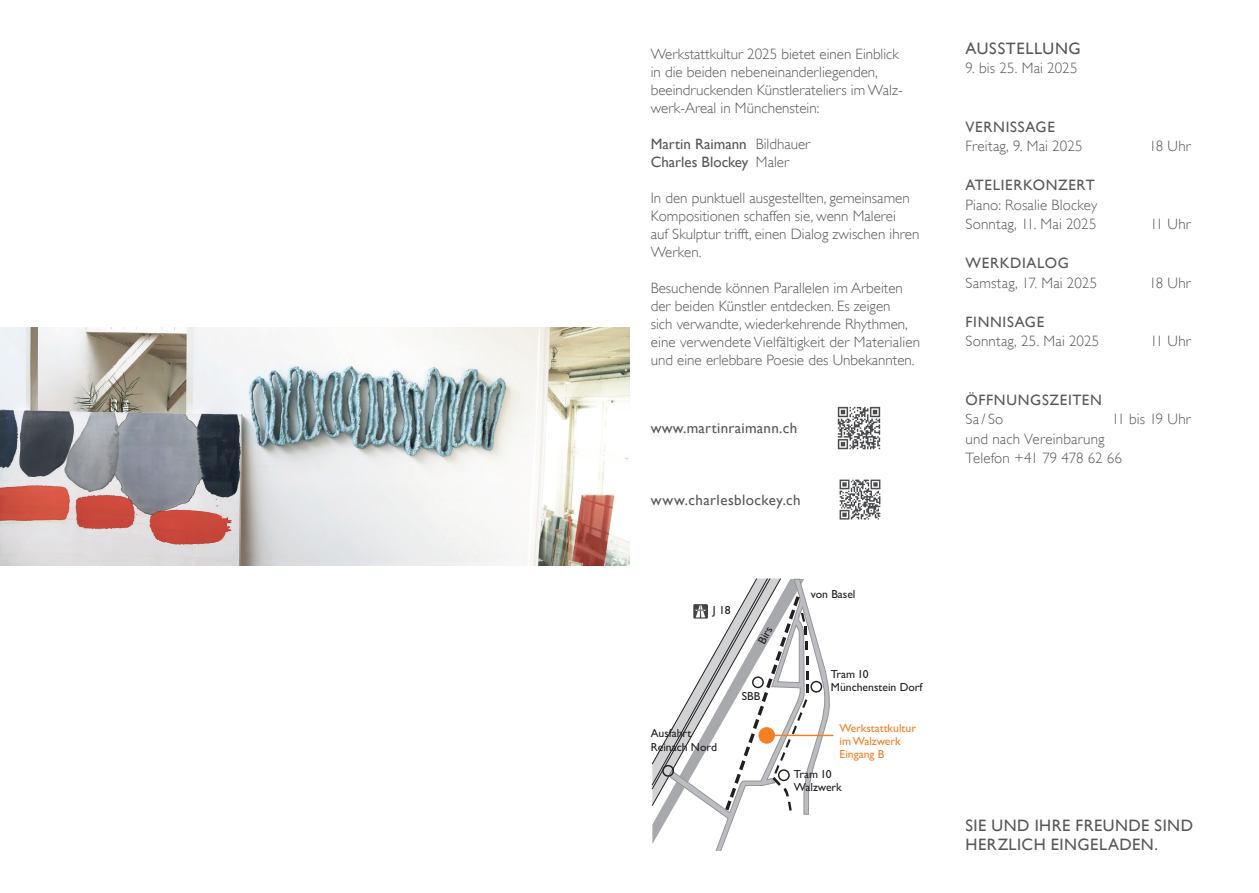
<style>
.page{position:relative;width:1259px;height:893px;background:#fff}
.page>*{position:absolute;margin:0;border:0;box-sizing:border-box;transform-origin:0 0}
.t1{font:16.5px/19.8px "Gill Sans";letter-spacing:.03em;color:#57585a}
.t2{font:300 15px/18px "Gill Sans";color:#57585a}
.t3{font:15px "Gill Sans";letter-spacing:.03em;color:#57585a}
.t4{font:15px/18px "Gill Sans";color:#57585a}
.t5{font:15px "Gill Sans";letter-spacing:.05em;color:#57585a}
.t6{font:11.7px/13.2px "Gill Sans";color:#231f20}
.t7{font:11.7px/13.2px "Gill Sans";color:#f48026}
.s1{font-weight:300}
</style>
<div class="page">
<svg style="left:651px;top:578px;width:183px;height:272px"></svg>
<hr style="left:766px;top:735px;width:67px;height:1px;background:#f48026">
<div style="left:662px;top:765px;width:12px;height:12px;border:1px solid #231f20;border-radius:50%"></div>
<img style="left:693px;top:604px;width:15px;height:14px">
<img style="left:0;top:327px;width:629px;height:239px">
<img style="left:839px;top:479px;width:42px;height:41px">
<img style="left:838px;top:406px;width:42px;height:43px">
<p class="t2" style="left:651px;top:45px;width:253px">Werkstattkultur 2025 bietet einen Einblick in die beiden nebeneinanderliegenden, beeindruckenden Künstlerateliers im Walz&shy;werk-Areal in Münchenstein:</p>
<p class="t4" style="left:651px;top:135px;width:161px">Martin Raimann <span class="s1">Bildhauer<br></span>Charles Blockey <span class="s1">Maler</span></p>
<p class="t2" style="left:651px;top:189px;width:270px">In den punktuell ausgestellten, gemeinsamen Kompositionen schaffen sie, wenn Malerei<br>auf Skulptur trifft, einen Dialog zwischen ihren Werken.</p>
<p class="t2" style="left:651px;top:279px;width:271px">Besuchende können Parallelen im Arbeiten der beiden Künstler entdecken. Es zeigen<br>sich verwandte, wiederkehrende Rhythmen, eine verwendete Vielfältigkeit der Materialien und eine erlebbare Poesie des Unbekannten.</p>
<p class="t3" style="left:651px;top:419px;width:148px">www.martinraimann.ch</p>
<p class="t3" style="left:651px;top:491px;width:151px">www.charlesblockey.ch</p>
<p class="t6" style="left:713px;top:603px;width:19px">J 18</p>
<p class="t6" style="left:755px;top:640px;width:20px;rotate:-62deg">Birs</p>
<p class="t6" style="left:651px;top:726px;width:68px;line-height:14px">Ausfahrt<br>Reinach Nord</p>
<p class="t6" style="left:742px;top:689px;width:20px">SBB</p>
<p class="t6" style="left:811px;top:587px;width:46px">von Basel</p>
<p class="t6" style="left:831px;top:667px;width:93px">Tram 10<br>Münchenstein Dorf</p>
<p class="t7" style="left:839px;top:721px;width:78px">Werkstattkultur im Walzwerk<br>Eingang B</p>
<p class="t6" style="left:794px;top:768px;width:49px">Tram 10<br>Walzwerk</p>
<p class="t1" style="left:965px;top:38px;width:117px">AUSSTELLUNG</p>
<p class="t2" style="left:965px;top:59px;width:114px">9. bis 25. Mai 2025</p>
<p class="t5" style="left:965px;top:118px;width:91px">VERNISSAGE</p>
<p class="t2" style="left:965px;top:137px;width:119px">Freitag, 9. Mai 2025</p>
<p class="t2" style="left:1149px;top:137px;width:43px">18 Uhr</p>
<p class="t3" style="left:965px;top:177px;width:131px">ATELIERKONZERT</p>
<p class="t2" style="left:965px;top:195px;width:133px;line-height:19.5px">Piano: Rosalie Blockey<br>Sonntag, 11. Mai 2025</p>
<p class="t2" style="left:1150px;top:215px;width:42px">11 Uhr</p>
<p class="t3" style="left:965px;top:255px;width:105px">WERKDIALOG</p>
<p class="t2" style="left:965px;top:274px;width:133px">Samstag, 17. Mai 2025</p>
<p class="t2" style="left:1149px;top:274px;width:43px">18 Uhr</p>
<p class="t5" style="left:965px;top:313px;width:80px">FINNISAGE</p>
<p class="t2" style="left:965px;top:332px;width:135px">Sonntag, 25. Mai 2025</p>
<p class="t2" style="left:1150px;top:332px;width:42px">11 Uhr</p>
<p class="t3" style="left:965px;top:391px;width:138px">ÖFFNUNGSZEITEN</p>
<p class="t2" style="left:965px;top:410px;width:39px">Sa/So</p>
<p class="t2" style="left:1111px;top:410px;width:81px">11 bis 19 Uhr</p>
<p class="t2" style="left:965px;top:429px;width:158px;line-height:19.5px">und nach Vereinbarung<br>Telefon +41 79 478 62 66</p>
<p class="t1" style="left:965px;top:815px;width:229px">SIE UND IHRE FREUNDE SIND<br>HERZLICH EINGELADEN.</p>
</div>
